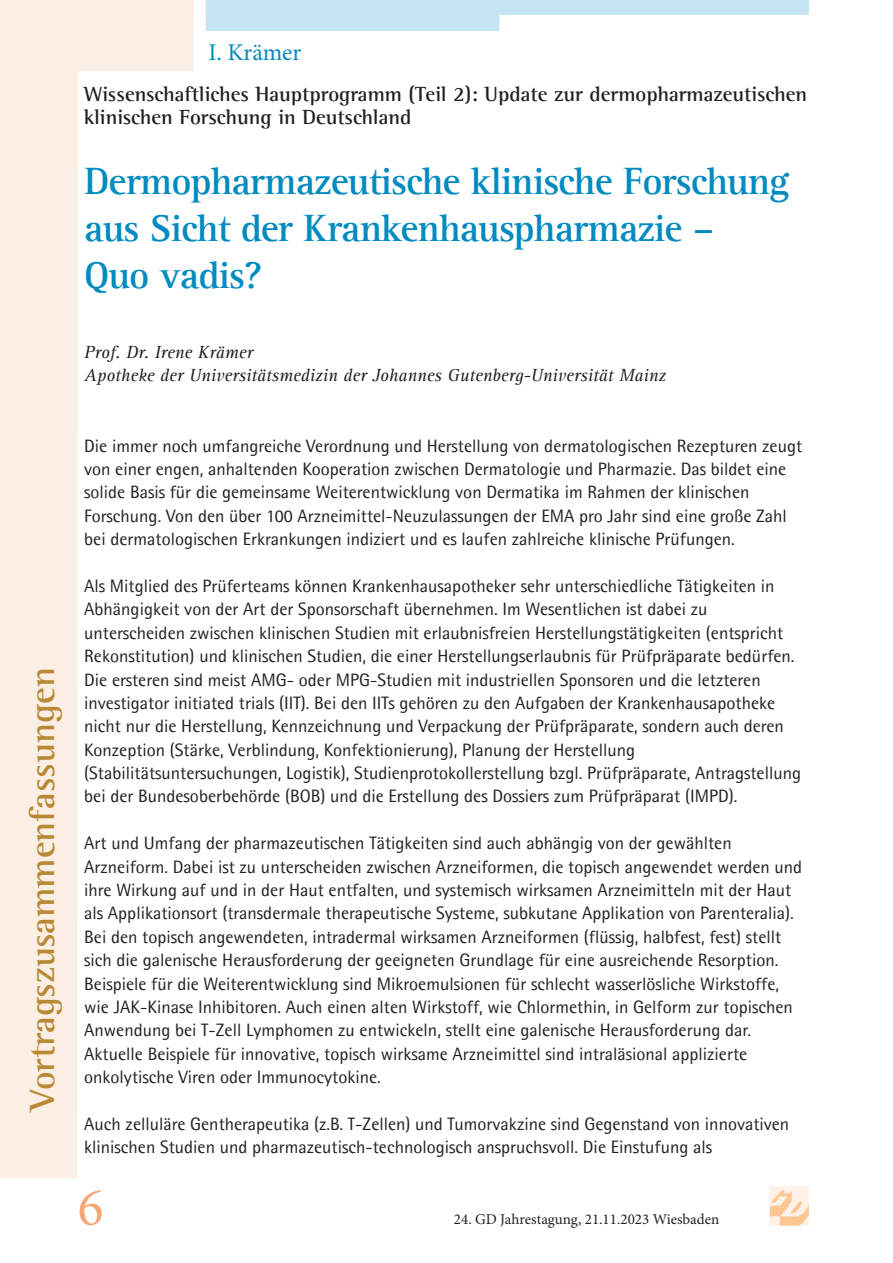
<style>
.page{position:relative;width:893px;height:1263px;background:#fff}
.page>*{position:absolute;margin:0;border:0;box-sizing:border-box;transform-origin:0 0}
.t1{font:54px "Minion Pro";color:#f8a674}
.kleine_Überschrift{font:700 39px "Agfa Rotis Serif";letter-spacing:-.025em;color:#008bc0}
.t2{font:700 36px "Agfa Rotis Semi Serif";color:#b88a36}
.Fließtext{font:24px "Minion Pro";letter-spacing:-.005em;color:#008bc0}
.kleine_Überschrift-2{font:700 21px/23.4px "Agfa Rotis Semi Serif";color:#231f20}
.Grundlienenrasterausrichtung{font:18px/23.4px "Agfa Rotis Semisans";color:#231f20}
.Grundlienenrasterausrichtung-2{font:italic 18px "Agfa Rotis Serif";color:#231f20}
.t3{font:15px "Minion Pro";color:#231f20}
</style>
<div class="page">
<div style="left:770px;top:1186px;width:39px;height:39px;background:#fef1e7"></div>
<svg style="left:770px;top:1190px;width:39px;height:35px"></svg>
<svg style="left:0;top:0;width:194px;height:1178px"></svg>
<div style="left:0;top:0;width:193px;height:17px;background:#fbeee4"></div>
<svg style="left:206px;top:0;width:603px;height:31px"></svg>
<p class="Fließtext" style="left:208px;top:37px;width:94px">I. Krämer</p>
<p class="kleine_Überschrift-2" style="left:84px;top:82px;width:724px">Wissenschaftliches Hauptprogramm (Teil 2): Update zur dermopharmazeutischen klinischen Forschung in Deutschland</p>
<p class="kleine_Überschrift" style="left:84px;top:158px;width:707px">Dermopharmazeutische klinische Forschung</p>
<p class="kleine_Überschrift" style="left:84px;top:205px;width:632px">aus Sicht der Krankenhauspharmazie –</p>
<p class="kleine_Überschrift" style="left:84px;top:252px;width:179px">Quo vadis?</p>
<p class="Grundlienenrasterausrichtung-2" style="left:84px;top:342px;width:171px">Prof. Dr. Irene Krämer</p>
<p class="Grundlienenrasterausrichtung-2" style="left:84px;top:365px;width:583px">Apotheke der Universitätsmedizin der Johannes Gutenberg-Universität Mainz</p>
<h3 class="t2" style="left:21px;top:1111px;width:445px;rotate:-90deg">Vortragszusammenfassungen</h3>
<p class="Grundlienenrasterausrichtung" style="left:84px;top:434px;width:719px">Die immer noch umfangreiche Verordnung und Herstellung von dermatologischen Rezepturen zeugt von einer engen, anhaltenden Kooperation zwischen Dermatologie und Pharmazie. Das bildet eine solide Basis für die gemeinsame Weiterentwicklung von Dermatika im Rahmen der klinischen Forschung. Von den über 100 Arzneimittel-Neuzulassungen der EMA pro Jahr sind eine große Zahl bei dermatologischen Erkrankungen indiziert und es laufen zahlreiche klinische Prüfungen.</p>
<p class="Grundlienenrasterausrichtung" style="left:84px;top:574px;width:718px">Als Mitglied des Prüferteams können Krankenhausapotheker sehr unterschiedliche Tätigkeiten in Abhängigkeit von der Art der Sponsorschaft übernehmen. Im Wesentlichen ist dabei zu unterscheiden zwischen klinischen Studien mit erlaubnisfreien Herstellungstätigkeiten (entspricht Rekonstitution) und klinischen Studien, die einer Herstellungserlaubnis für Prüfpräparate bedürfen.<br>Die ersteren sind meist AMG- oder MPG-Studien mit industriellen Sponsoren und die letzteren investigator initiated trials (IIT). Bei den IITs gehören zu den Aufgaben der Krankenhausapotheke nicht nur die Herstellung, Kennzeichnung und Verpackung der Prüfpräparate, sondern auch deren Konzeption (Stärke, Verblindung, Konfektionierung), Planung der Herstellung (Stabilitätsuntersuchungen, Logistik), Studienprotokollerstellung bzgl. Prüfpräparate, Antragstellung bei der Bundesoberbehörde (BOB) und die Erstellung des Dossiers zum Prüfpräparat (IMPD).</p>
<p class="Grundlienenrasterausrichtung" style="left:84px;top:831px;width:719px">Art und Umfang der pharmazeutischen Tätigkeiten sind auch abhängig von der gewählten Arzneiform. Dabei ist zu unterscheiden zwischen Arzneiformen, die topisch angewendet werden und ihre Wirkung auf und in der Haut entfalten, und systemisch wirksamen Arzneimitteln mit der Haut als Applikationsort (transdermale therapeutische Systeme, subkutane Applikation von Parenteralia).<br>Bei den topisch angewendeten, intradermal wirksamen Arzneiformen (flüssig, halbfest, fest) stellt sich die galenische Herausforderung der geeigneten Grundlage für eine ausreichende Resorption.<br>Beispiele für die Weiterentwicklung sind Mikroemulsionen für schlecht wasserlösliche Wirkstoffe, wie JAK-Kinase Inhibitoren. Auch einen alten Wirkstoff, wie Chlormethin, in Gelform zur topischen Anwendung bei T-Zell Lymphomen zu entwickeln, stellt eine galenische Herausforderung dar.<br>Aktuelle Beispiele für innovative, topisch wirksame Arzneimittel sind intraläsional applizierte onkolytische Viren oder Immunocytokine.</p>
<p class="Grundlienenrasterausrichtung" style="left:84px;top:1112px;width:706px">Auch zelluläre Gentherapeutika (z.B. T-Zellen) und Tumorvakzine sind Gegenstand von innovativen klinischen Studien und pharmazeutisch-technologisch anspruchsvoll. Die Einstufung als</p>
<h1 class="t1" style="left:78px;top:1171px;width:27px">6</h1>
<p class="t3" style="left:454px;top:1209px;width:267px">24. GD Jahrestagung, 21.11.2023 Wiesbaden</p>
</div>
